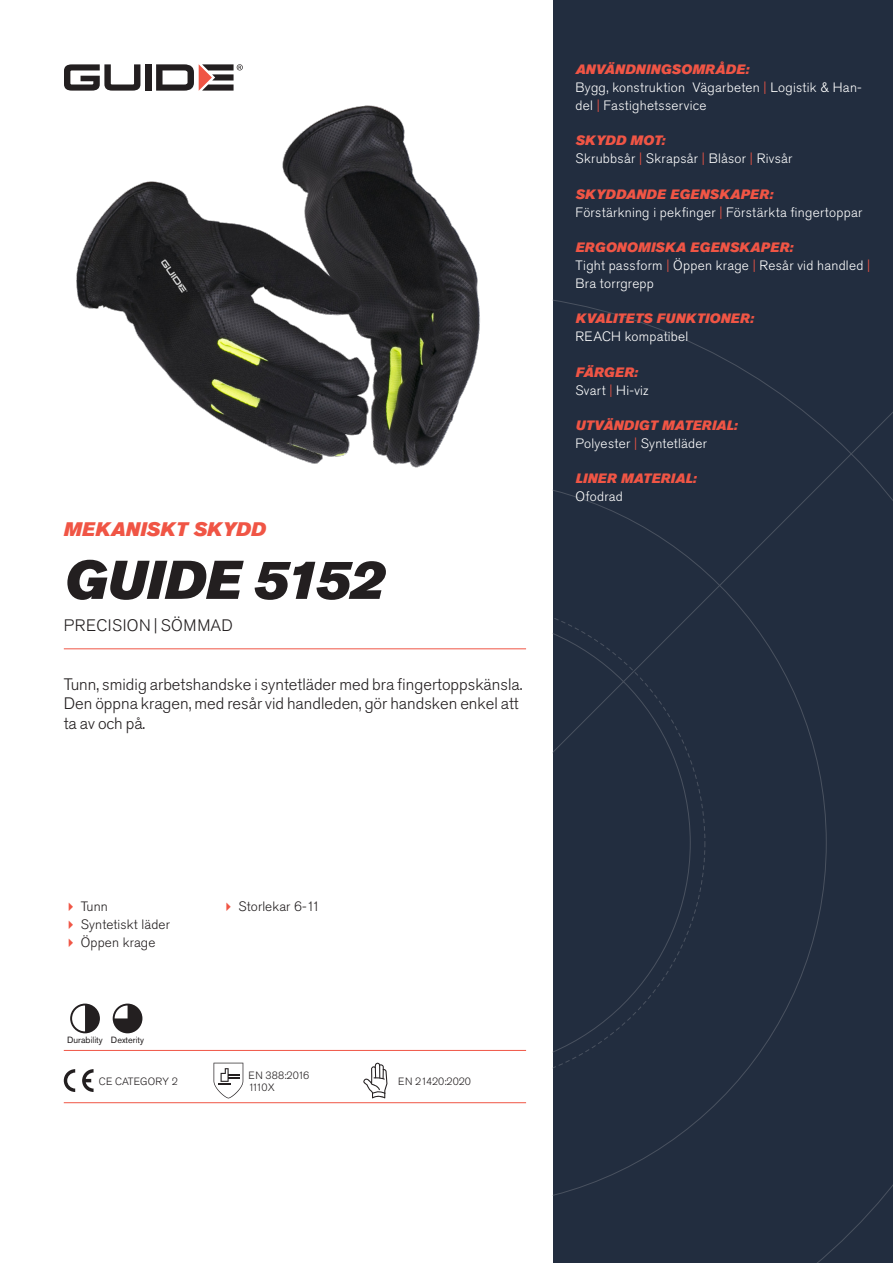
<style>
.page{position:relative;width:893px;height:1263px;background:#fff}
.page>*{position:absolute;margin:0;border:0;box-sizing:border-box;transform-origin:0 0}
.Rubrik{font:italic 54px "Akzidenz Grotesk Pro Super";color:#231f20}
.Överrubrik{font:italic 19.5px "Akzidenz Grotesk Pro Super";letter-spacing:.01em;color:#f05545}
.Ingress{font:300 16.5px/19.8px "Akzidenz Grotesk Pro";color:#231f20}
.Product_-_AltSegment{font:300 16.5px "Akzidenz Grotesk Pro";letter-spacing:.03em;color:#231f20}
.Produkt_-_Brödtext{font:300 13.5px/18px "Akzidenz Grotesk Pro";letter-spacing:.02em;color:#fff}
.Produkt_-_Namn{font:italic 13.5px "Akzidenz Grotesk Pro Super";letter-spacing:.015em;color:#f05545}
.t1{font:300 13.5px "Akzidenz Grotesk Pro";letter-spacing:.01em;color:#231f20}
.t2{font:300 10.5px "Akzidenz Grotesk Pro";color:#231f20}
.Produkt_-_Egenskaper{font:9px "Akzidenz Grotesk Pro";color:#231f20}
.s1{color:#f05545}
</style>
<div class="page">
<div style="left:145px;top:64px;width:7px;height:27px;background:#231f20"></div>
<svg style="left:156px;top:64px;width:87px;height:27px"></svg>
<svg style="left:64px;top:64px;width:76px;height:27px"></svg>
<div style="left:553px;top:0;width:340px;height:1263px;background:#222d3f"></div>
<svg style="left:553px;top:300px;width:340px;height:963px"></svg>
<hr style="left:64px;top:1050px;width:462px;height:1px;background:#f05545">
<hr style="left:64px;top:1102px;width:462px;height:1px;background:#f05545">
<svg style="left:70px;top:1003px;width:30px;height:30px"></svg>
<svg style="left:113px;top:1003px;width:29px;height:30px"></svg>
<svg style="left:64px;top:1069px;width:11px;height:23px"></svg>
<svg style="left:82px;top:1069px;width:12px;height:23px"></svg>
<svg style="left:214px;top:1063px;width:29px;height:35px"></svg>
<svg style="left:363px;top:1063px;width:24px;height:35px"></svg>
<img style="left:76px;top:105px;width:404px;height:363px">
<hr style="left:64px;top:648px;width:462px;height:1px;background:#f05545">
<p class="Överrubrik" style="left:64px;top:517px;width:204px">MEKANISKT SKYDD</p>
<p class="Rubrik" style="left:64px;top:545px;width:322px">GUIDE 5152</p>
<p class="Product_-_AltSegment" style="left:64px;top:615px;width:170px">PRECISION | SÖMMAD</p>
<p class="Ingress" style="left:64px;top:674px;width:460px">Tunn, smidig arbetshandske i syntetläder med bra fingertoppskänsla.<br>Den öppna kragen, med resår vid handleden, gör handsken enkel att ta av och på.</p>
<p class="Produkt_-_Namn" style="left:576px;top:60px;width:175px">ANVÄNDNINGSOMRÅDE:</p>
<p class="Produkt_-_Brödtext" style="left:576px;top:78px;width:288px">Bygg, konstruktion Vägarbeten <span class="s1">|</span> Logistik &amp; Han&shy;del <span class="s1">|</span> Fastighetsservice</p>
<p class="Produkt_-_Namn" style="left:576px;top:132px;width:91px">SKYDD MOT:</p>
<p class="Produkt_-_Brödtext" style="left:576px;top:150px;width:218px">Skrubbsår <span class="s1">|</span> Skrapsår <span class="s1">|</span> Blåsor <span class="s1">|</span> Rivsår</p>
<p class="Produkt_-_Namn" style="left:576px;top:185px;width:199px">SKYDDANDE EGENSKAPER:</p>
<p class="Produkt_-_Brödtext" style="left:576px;top:203px;width:288px">Förstärkning i pekfinger <span class="s1">|</span> Förstärkta fingertoppar</p>
<p class="Produkt_-_Namn" style="left:576px;top:238px;width:219px">ERGONOMISKA EGENSKAPER:</p>
<p class="Produkt_-_Brödtext" style="left:576px;top:256px;width:296px">Tight passform <span class="s1">|</span> Öppen krage <span class="s1">|</span> Resår vid handled <span class="s1">|<br></span>Bra torrgrepp</p>
<p class="Produkt_-_Namn" style="left:576px;top:310px;width:180px">KVALITETS FUNKTIONER:</p>
<p class="Produkt_-_Brödtext" style="left:576px;top:328px;width:114px">REACH kompatibel</p>
<p class="Produkt_-_Namn" style="left:576px;top:363px;width:64px">FÄRGER:</p>
<p class="Produkt_-_Brödtext" style="left:576px;top:381px;width:75px">Svart <span class="s1">|</span> Hi-viz</p>
<p class="Produkt_-_Namn" style="left:576px;top:416px;width:163px">UTVÄNDIGT MATERIAL:</p>
<p class="Produkt_-_Brödtext" style="left:576px;top:434px;width:133px">Polyester <span class="s1">|</span> Syntetläder</p>
<p class="Produkt_-_Namn" style="left:576px;top:470px;width:122px">LINER MATERIAL:</p>
<p class="Produkt_-_Brödtext" style="left:576px;top:488px;width:49px">Ofodrad</p>
<p class="t1" style="left:81px;top:898px;width:29px">Tunn</p>
<p class="t1" style="left:81px;top:916px;width:91px">Syntetiskt läder</p>
<p class="t1" style="left:81px;top:934px;width:76px">Öppen krage</p>
<p class="Produkt_-_Egenskaper" style="left:67px;top:1034px;width:37px">Durability</p>
<p class="Produkt_-_Egenskaper" style="left:111px;top:1034px;width:35px">Dexterity</p>
<p class="t2" style="left:99px;top:1074px;width:81px">CE CATEGORY 2</p>
<p class="t1" style="left:238px;top:898px;width:83px">Storlekar 6-11</p>
<p class="t2" style="left:248px;top:1068px;width:62px">EN 388:2016</p>
<p class="t2" style="left:248px;top:1080px;width:28px">1110X</p>
<p class="t2" style="left:398px;top:1074px;width:74px">EN 21420:2020</p>
</div>
